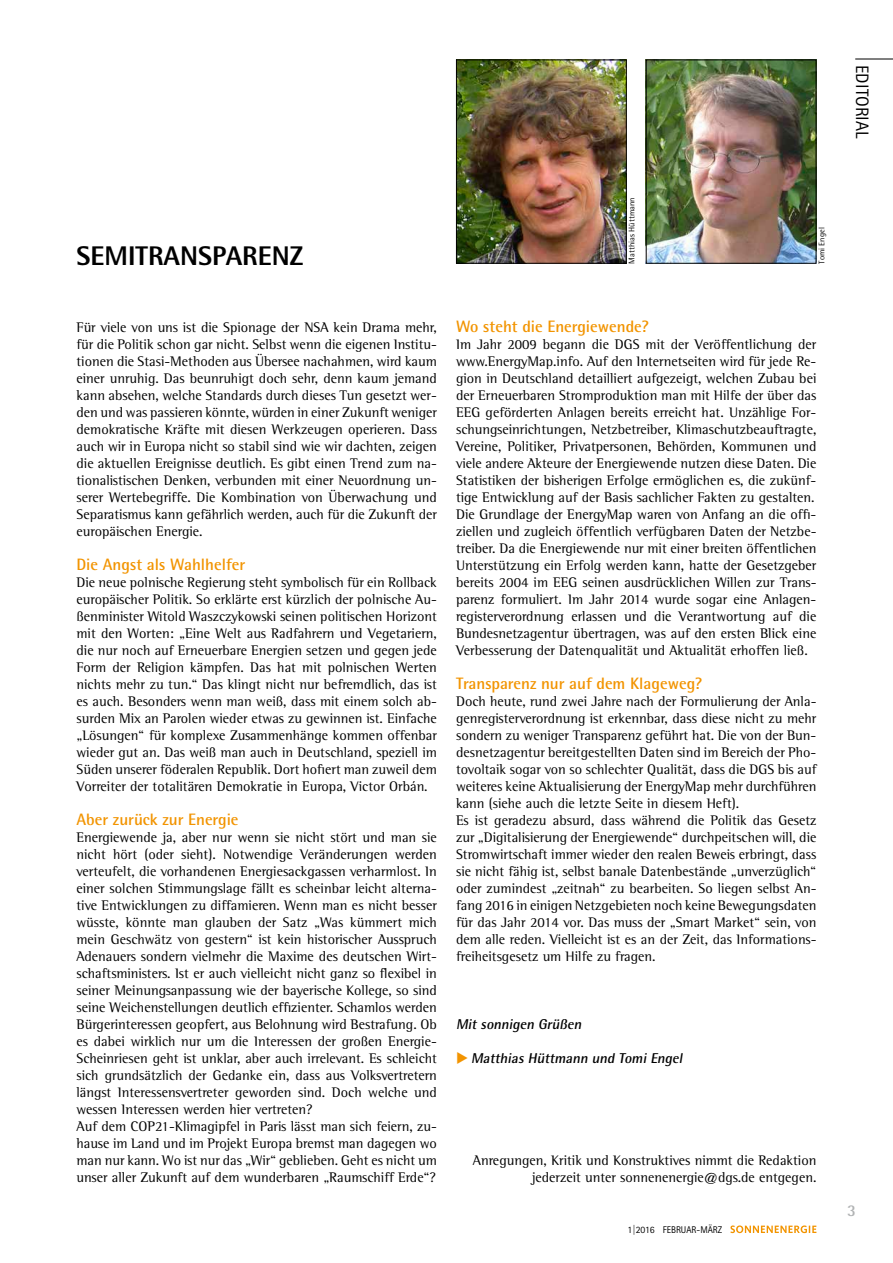
<style>
.page{position:relative;width:893px;height:1263px;background:#fff}
.page>*{position:absolute;margin:0;border:0;box-sizing:border-box;transform-origin:0 0}
.t1{font:800 27px "Rotis Semi Sans Std";color:#000}
.t2{font:18px "Rotis Sans Serif Std";letter-spacing:.01em;color:#000}
.t3{font:700 16.5px "Rotis Semi Sans Std";color:#f29400}
.t4{font:700 16.5px "Rotis Semi Sans Std";color:#b1b3b4}
.t5{font:14.25px/17px "Rotis Semi Serif Std";color:#000}
.t6{font:italic 700 14.25px "Rotis Semi Sans Std";color:#000}
.t7{font:9.75px "Rotis Sans Serif Std";color:#000}
.t8{font:8.25px "Rotis Semi Sans Std";letter-spacing:.01em;color:#000}
.s1{color:#f29400}
</style>
<div class="page">
<svg style="left:730px;top:1225px;width:86px;height:8px"></svg>
<hr style="left:855px;top:59px;width:38px;height:1px;background:#000">
<img style="left:458px;top:62px;width:167px;height:200px">
<div style="left:456px;top:60px;width:171px;height:204px;border:1px solid #000"></div>
<img style="left:648px;top:62px;width:166px;height:200px">
<div style="left:646px;top:60px;width:170px;height:204px;border:1px solid #000"></div>
<p class="t2" style="left:873px;top:65px;width:76px;rotate:90deg">EDITORIAL</p>
<h1 class="t1" style="left:77px;top:239px;width:228px">SEMITRANSPARENZ</h1>
<p class="t8" style="left:627px;top:264px;width:68px;rotate:-90deg">Matthias Hüttmann</p>
<p class="t8" style="left:817px;top:264px;width:38px;rotate:-90deg">Tomi Engel</p>
<p class="t5" style="left:77px;top:318px;width:362px;text-align:justify">Für viele von uns ist die Spionage der NSA kein Drama mehr, für die Politik schon gar nicht. Selbst wenn die eigenen Institu&shy;tionen die Stasi-Methoden aus Übersee nachahmen, wird kaum einer unruhig. Das beunruhigt doch sehr, denn kaum jemand kann absehen, welche Standards durch dieses Tun gesetzt wer&shy;den und was passieren könnte, würden in einer Zukunft weniger demokratische Kräfte mit diesen Werkzeugen operieren. Dass auch wir in Europa nicht so stabil sind wie wir dachten, zeigen die aktuellen Ereignisse deutlich. Es gibt einen Trend zum na&shy;tionalistischen Denken, verbunden mit einer Neuordnung un&shy;serer Wertebegriffe. Die Kombination von Überwachung und Separatismus kann gefährlich werden, auch für die Zukunft der europäischen Energie.</p>
<p class="t3" style="left:77px;top:554px;width:170px">Die Angst als Wahlhelfer</p>
<p class="t5" style="left:77px;top:573px;width:362px;text-align:justify">Die neue polnische Regierung steht symbolisch für ein Rollback europäischer Politik. So erklärte erst kürzlich der polnische Au&shy;ßenminister Witold Waszczykowski seinen politischen Horizont mit den Worten: „Eine Welt aus Radfahrern und Vegetariern, die nur noch auf Erneuerbare Energien setzen und gegen jede Form der Religion kämpfen. Das hat mit polnischen Werten nichts mehr zu tun.“ Das klingt nicht nur befremdlich, das ist es auch. Besonders wenn man weiß, dass mit einem solch ab&shy;surden Mix an Parolen wieder etwas zu gewinnen ist. Einfache „Lösungen“ für komplexe Zusammenhänge kommen offenbar wieder gut an. Das weiß man auch in Deutschland, speziell im Süden unserer föderalen Republik. Dort hofiert man zuweil dem Vorreiter der totalitären Demokratie in Europa, Victor Orbán.</p>
<p class="t3" style="left:77px;top:809px;width:164px">Aber zurück zur Energie</p>
<p class="t5" style="left:77px;top:829px;width:362px">Energiewende ja, aber nur wenn sie nicht stört und man sie nicht hört (oder sieht). Notwendige Veränderungen werden verteufelt, die vorhandenen Energiesackgassen verharmlost. In einer solchen Stimmungslage fällt es scheinbar leicht alterna&shy;tive Entwicklungen zu diffamieren. Wenn man es nicht besser wüsste, könnte man glauben der Satz „Was kümmert mich mein Geschwätz von gestern“ ist kein historischer Ausspruch Adenauers sondern vielmehr die Maxime des deutschen Wirt&shy;schaftsministers. Ist er auch vielleicht nicht ganz so flexibel in seiner Meinungsanpassung wie der bayerische Kollege, so sind seine Weichenstellungen deutlich effizienter. Schamlos werden Bürgerinteressen geopfert, aus Belohnung wird Bestrafung. Ob es dabei wirklich nur um die Interessen der großen Energie-Scheinriesen geht ist unklar, aber auch irrelevant. Es schleicht sich grundsätzlich der Gedanke ein, dass aus Volksvertretern längst Interessensvertreter geworden sind. Doch welche und wessen Interessen werden hier vertreten?<br>Auf dem COP21-Klimagipfel in Paris lässt man sich feiern, zu&shy;hause im Land und im Projekt Europa bremst man dagegen wo man nur kann. Wo ist nur das „Wir“ geblieben. Geht es nicht um unser aller Zukunft auf dem wunderbaren „Raumschiff Erde“?</p>
<p class="t3" style="left:456px;top:316px;width:195px">Wo steht die Energiewende?</p>
<p class="t5" style="left:456px;top:335px;width:362px">Im Jahr 2009 begann die DGS mit der Veröffentlichung der www.EnergyMap.info. Auf den Internetseiten wird für jede Re&shy;gion in Deutschland detailliert aufgezeigt, welchen Zubau bei der Erneuerbaren Stromproduktion man mit Hilfe der über das EEG geförderten Anlagen bereits erreicht hat. Unzählige For&shy;schungseinrichtungen, Netzbetreiber, Klimaschutzbeauftragte, Vereine, Politiker, Privatpersonen, Behörden, Kommunen und viele andere Akteure der Energiewende nutzen diese Daten. Die Statistiken der bisherigen Erfolge ermöglichen es, die zukünf&shy;tige Entwicklung auf der Basis sachlicher Fakten zu gestalten.<br>Die Grundlage der EnergyMap waren von Anfang an die offi&shy;ziellen und zugleich öffentlich verfügbaren Daten der Netzbe&shy;treiber. Da die Energiewende nur mit einer breiten öffentlichen Unterstützung ein Erfolg werden kann, hatte der Gesetzgeber bereits 2004 im EEG seinen ausdrücklichen Willen zur Trans&shy;parenz formuliert. Im Jahr 2014 wurde sogar eine Anlagen&shy;registerverordnung erlassen und die Verantwortung auf die Bundesnetzagentur übertragen, was auf den ersten Blick eine Verbesserung der Datenqualität und Aktualität erhoffen ließ.</p>
<p class="t3" style="left:456px;top:673px;width:248px">Transparenz nur auf dem Klageweg?</p>
<p class="t5" style="left:456px;top:693px;width:362px">Doch heute, rund zwei Jahre nach der Formulierung der Anla&shy;genregisterverordnung ist erkennbar, dass diese nicht zu mehr sondern zu weniger Transparenz geführt hat. Die von der Bun&shy;desnetzagentur bereitgestellten Daten sind im Bereich der Pho&shy;tovoltaik sogar von so schlechter Qualität, dass die DGS bis auf weiteres keine Aktualisierung der EnergyMap mehr durchführen kann (siehe auch die letzte Seite in diesem Heft).<br>Es ist geradezu absurd, dass während die Politik das Gesetz zur „Digitalisierung der Energiewende“ durchpeitschen will, die Stromwirtschaft immer wieder den realen Beweis erbringt, dass sie nicht fähig ist, selbst banale Datenbestände „unverzüglich“ oder zumindest „zeitnah“ zu bearbeiten. So liegen selbst An&shy;fang 2016 in einigen Netzgebieten noch keine Bewegungsdaten für das Jahr 2014 vor. Das muss der „Smart Market“ sein, von dem alle reden. Vielleicht ist es an der Zeit, das Informations&shy;freiheitsgesetz um Hilfe zu fragen.</p>
<p class="t6" style="left:456px;top:1015px;width:130px">Mit sonnigen Grüßen</p>
<p class="t6" style="left:456px;top:1049px;width:231px"><span class="s1">◆</span> Matthias Hüttmann und Tomi Engel</p>
<p class="t5" style="left:473px;top:1152px;width:345px;text-align:right">Anregungen, Kritik und Konstruktives nimmt die Redaktion jederzeit unter sonnenenergie@dgs.de entgegen.</p>
<p class="t7" style="left:627px;top:1223px;width:96px">1|2016 FEBRUAR-MÄRZ</p>
<p class="t4" style="left:847px;top:1200px;width:10px">3</p>
</div>
